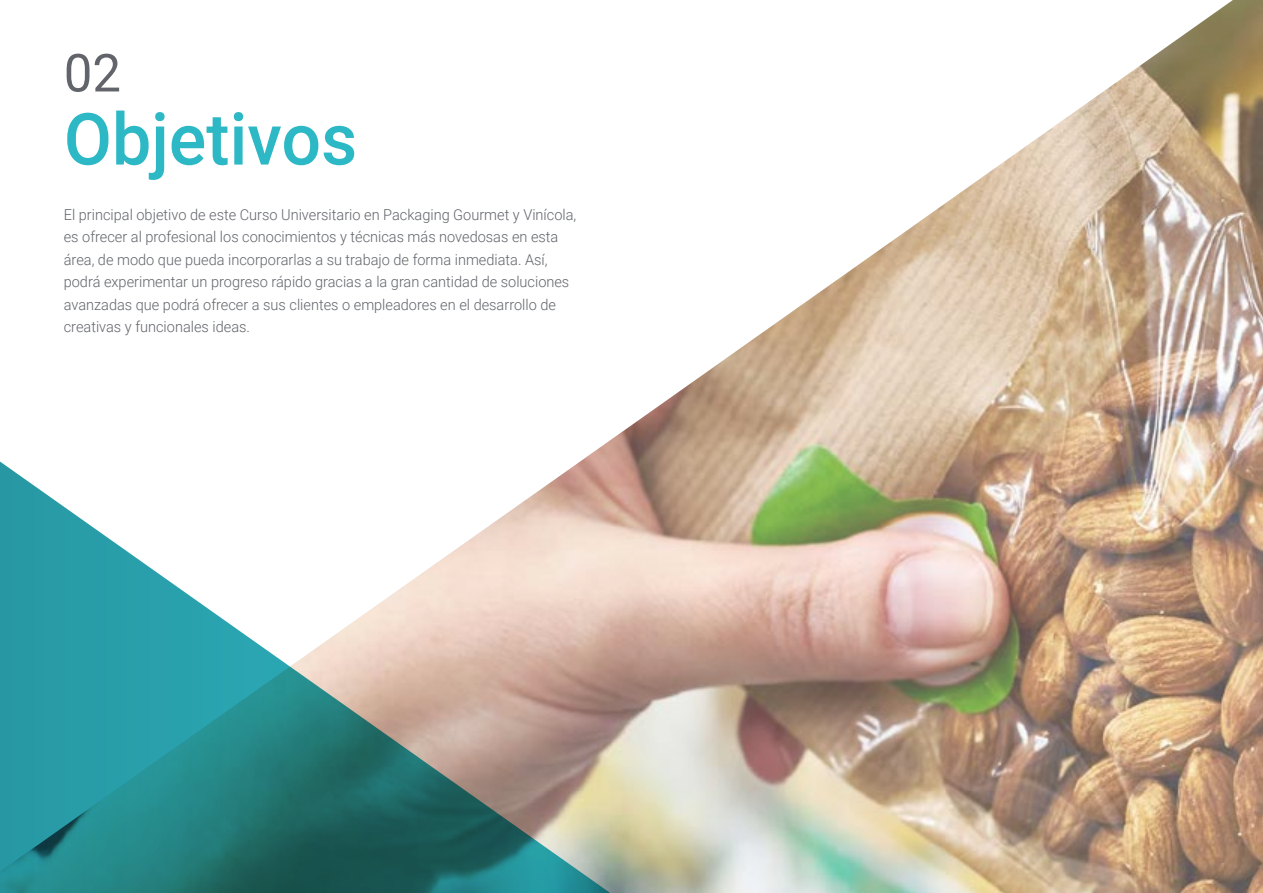
<style>
.page{position:relative;width:1263px;height:893px;background:#fff}
.page>*{position:absolute;margin:0;border:0;box-sizing:border-box;transform-origin:0 0}
.t1{font:500 72px "Roboto";color:#2db8c5}
.t2{font:52.5px "Roboto";color:#61646a}
.t3{font:300 15px/22.5px "Roboto";color:#61646a}
</style>
<div class="page">
<img style="left:602px;top:0;width:661px;height:893px">
<svg style="left:0;top:446px;width:640px;height:447px"></svg>
<h2 class="t2" style="left:64px;top:36px;width:59px">02</h2>
<h1 class="t1" style="left:64px;top:89px;width:295px">Objetivos</h1>
<p class="t3" style="left:64px;top:203px;width:514px">El principal objetivo de este Curso Universitario en Packaging Gourmet y Vinícola, es ofrecer al profesional los conocimientos y técnicas más novedosas en esta área, de modo que pueda incorporarlas a su trabajo de forma inmediata. Así, podrá experimentar un progreso rápido gracias a la gran cantidad de soluciones avanzadas que podrá ofrecer a sus clientes o empleadores en el desarrollo de creativas y funcionales ideas.</p>
</div>
